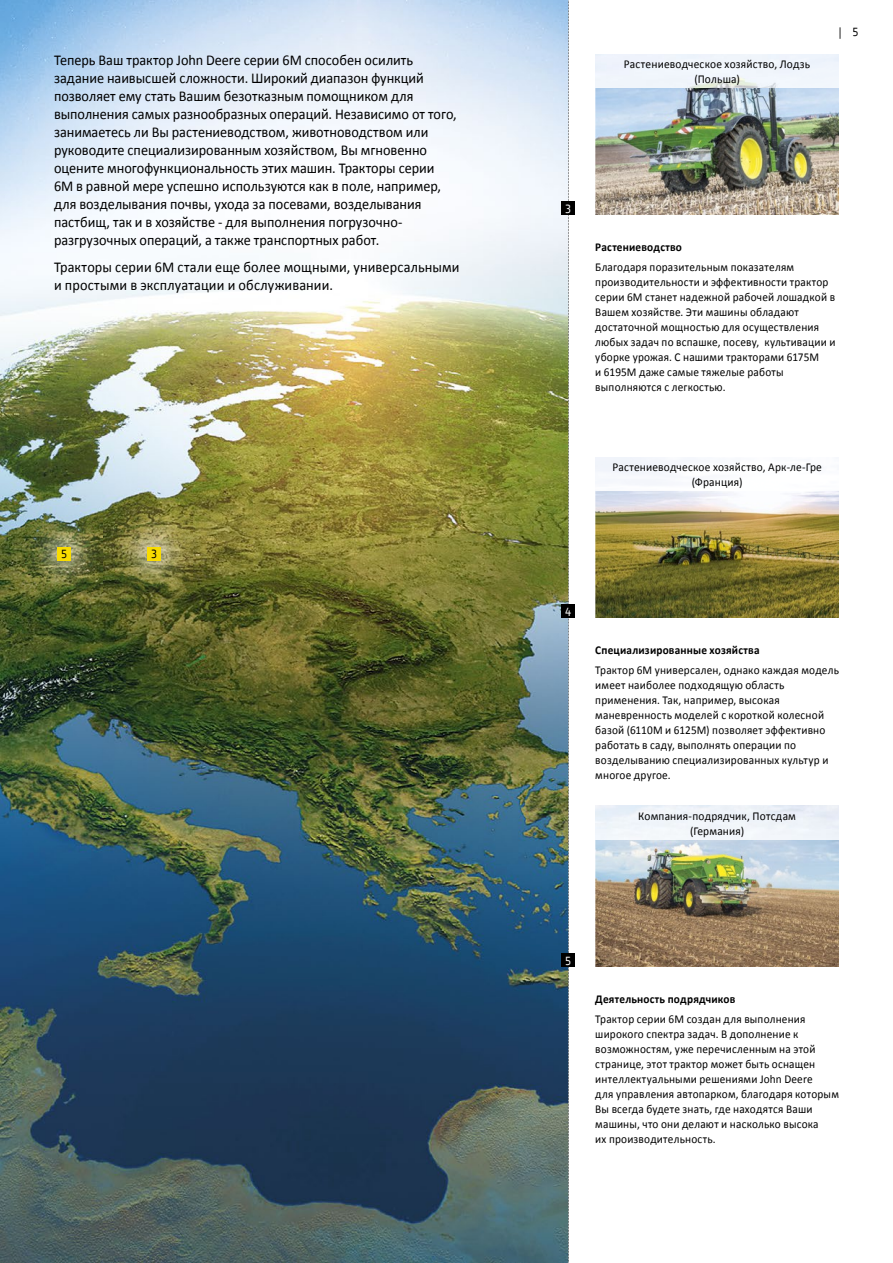
<style>
.page{position:relative;width:893px;height:1263px;background:#fff}
.page>*{position:absolute;margin:0;border:0;box-sizing:border-box;transform-origin:0 0}
.t1{font:15px/18px "Calibri";color:#000;scale:.95 1}
.t2{font:12px/15px "Calibri";letter-spacing:.015em;color:#000;scale:.94 1}
.t3{font:12px/15px "Calibri";letter-spacing:.015em;color:#000;text-align:center;scale:.95 1}
.t4{font:700 12px "Calibri";letter-spacing:.015em;color:#000;scale:.94 1}
.t5{font:12px "JD Sans";color:#000}
.t6{font:12px "JD Sans";color:#fff}
</style>
<div class="page">
<img style="left:0;top:0;width:568px;height:1263px">
<svg style="left:568px;top:0;width:1px;height:1263px"></svg>
<img style="left:26px;top:515px;width:76px;height:77px">
<div style="left:57px;top:547px;width:14px;height:13px;background:#f9dc00"></div>
<img style="left:595px;top:491px;width:244px;height:127px">
<img style="left:595px;top:839px;width:244px;height:128px">
<img style="left:116px;top:515px;width:76px;height:77px">
<div style="left:147px;top:547px;width:14px;height:13px;background:#f9dc00"></div>
<img style="left:595px;top:87px;width:244px;height:128px">
<div style="left:562px;top:953px;width:13px;height:14px;background:#000"></div>
<div style="left:562px;top:604px;width:13px;height:14px;background:#000"></div>
<div style="left:562px;top:201px;width:13px;height:14px;background:#000"></div>
<div style="left:595px;top:54px;width:244px;height:33px;background:#f0f5fc"></div>
<p class="t1" style="left:54px;top:51px;width:425px">Теперь Ваш трактор John Deere серии 6M способен осилить задание наивысшей сложности. Широкий диапазон функций позволяет ему стать Вашим безотказным помощником для выполнения самых разнообразных операций. Независимо от того, занимаетесь ли Вы растениеводством, животноводством или руководите специализированным хозяйством, Вы мгновенно оцените многофункциональность этих машин. Тракторы серии 6М в равной мере успешно используются как в поле, например, для возделывания почвы, ухода за посевами, возделывания пастбищ, так и в хозяйстве - для выполнения погрузочно&shy;разгрузочных операций, а также транспортных работ.</p>
<p class="t1" style="left:54px;top:258px;width:428px">Тракторы серии 6M стали еще более мощными, универсальными и простыми в эксплуатации и обслуживании.</p>
<p class="t5" style="left:61px;top:546px;width:8px">5</p>
<p class="t5" style="left:151px;top:546px;width:8px">3</p>
<p class="t3" style="left:624px;top:56px;width:198px">Растениеводческое хозяйство, Лодзь (Польша)</p>
<p class="t5" style="left:837px;top:24px;width:23px">| 5</p>
<p class="t6" style="left:565px;top:201px;width:8px">3</p>
<p class="t4" style="left:595px;top:240px;width:94px">Растениеводство</p>
<p class="t2" style="left:595px;top:258px;width:257px">Благодаря поразительным показателям производительности и эффективности трактор серии 6M станет надежной рабочей лошадкой в Вашем хозяйстве. Эти машины обладают достаточной мощностью для осуществления любых задач по вспашке, посеву, культивации и уборке урожая. С нашими тракторами 6175M<br>и 6195M даже самые тяжелые работы выполняются с легкостью.</p>
<p class="t3" style="left:612px;top:458px;width:222px">Растениеводческое хозяйство, Арк-ле-Гре (Франция)</p>
<p class="t6" style="left:565px;top:604px;width:8px">4</p>
<p class="t4" style="left:595px;top:642px;width:176px">Специализированные хозяйства</p>
<p class="t2" style="left:595px;top:661px;width:261px">Трактор 6M универсален, однако каждая модель имеет наиболее подходящую область применения. Так, например, высокая маневренность моделей с короткой колесной базой (6110M и 6125M) позволяет эффективно работать в саду, выполнять операции по возделыванию специализированных культур и многое другое.</p>
<p class="t3" style="left:638px;top:807px;width:168px">Компания-подрядчик, Потсдам (Германия)</p>
<p class="t6" style="left:565px;top:953px;width:8px">5</p>
<p class="t4" style="left:595px;top:991px;width:151px">Деятельность подрядчиков</p>
<p class="t2" style="left:595px;top:1010px;width:261px">Трактор серии 6M создан для выполнения широкого спектра задач. В дополнение к возможностям, уже перечисленным на этой странице, этот трактор может быть оснащен интеллектуальными решениями John Deere<br>для управления автопарком, благодаря которым Вы всегда будете знать, где находятся Ваши машины, что они делают и насколько высока<br>их производительность.</p>
</div>
